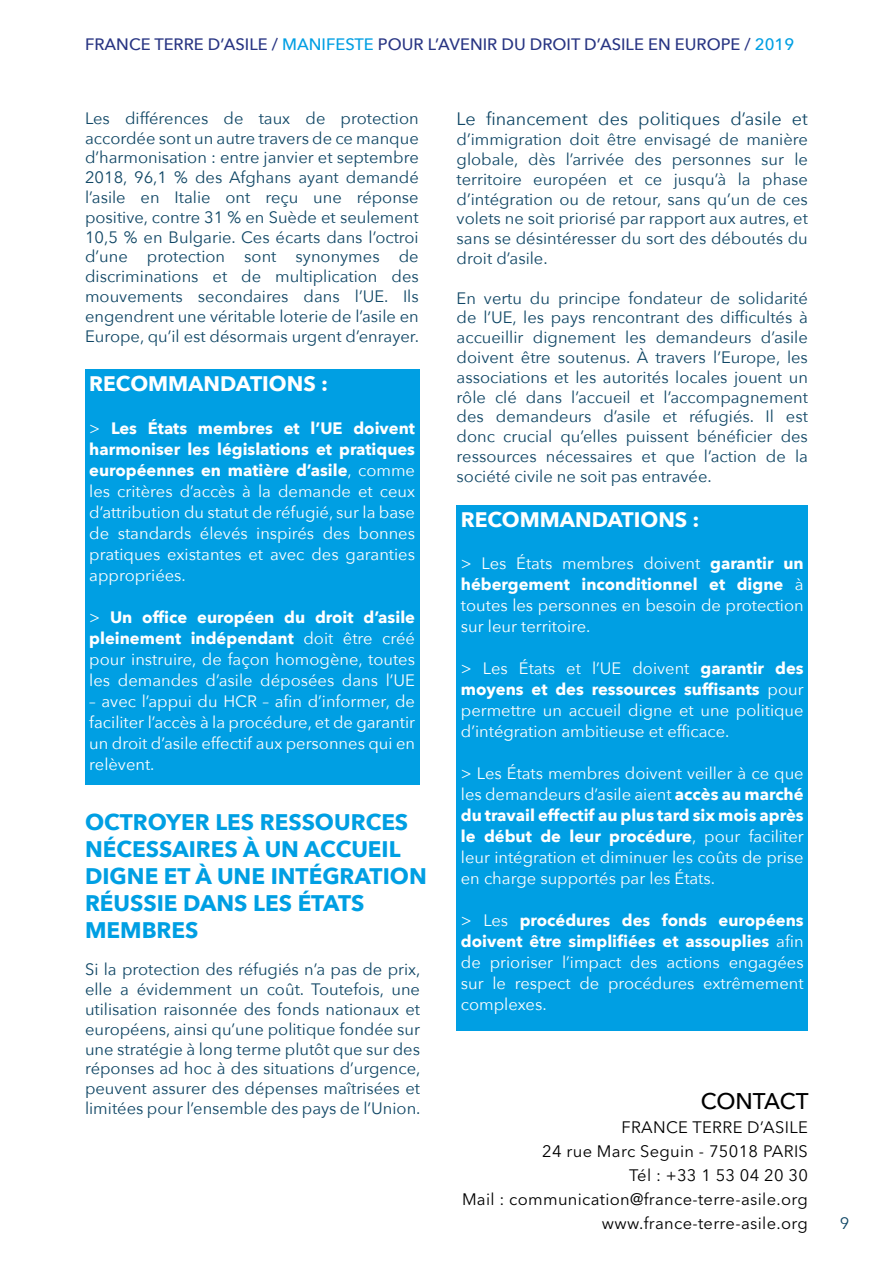
<style>
.page{position:relative;width:893px;height:1263px;background:#fff}
.page>*{position:absolute;margin:0;border:0;box-sizing:border-box;transform-origin:0 0}
.t1{font:700 22.5px/27px "Avenir Next";color:#009fe3}
.t2{font:500 22.5px "Avenir Next LT Pro";letter-spacing:-.01em;color:#000}
.t3{font:700 21px "Avenir Next";color:#fff}
.t4{font:18px "Avenir Next";color:#0f4665}
.t5{font:16.5px/19.8px "Avenir Next";color:#0f4665;text-align:justify}
.t6{font:16.5px/21px "Avenir Next";color:#fff;text-align:justify}
.t7{font:16.5px/24px "Avenir Next LT Pro";letter-spacing:.02em;color:#000;text-align:right}
.t8{font:500 16.5px "Avenir Next";color:#283583}
.s1{color:#009fe3}
.s2{font-weight:700}
</style>
<div class="page">
<div style="left:85px;top:370px;width:334px;height:415px;background:#009fe3"></div>
<div style="left:457px;top:506px;width:351px;height:525px;background:#009fe3"></div>
<p class="t8" style="left:85px;top:30px;width:711px">FRANCE TERRE D’ASILE / <span class="s1">MANIFESTE</span> POUR L’AVENIR DU DROIT D’ASILE EN EUROPE / <span class="s1">2019</span></p>
<p class="t5" style="left:85px;top:108px;width:336px">Les différences de taux de protection accordée sont un autre travers de ce manque d’harmonisation : entre janvier et septembre 2018, 96,1 % des Afghans ayant demandé l’asile en Italie ont reçu une réponse positive, contre 31 % en Suède et seulement 10,5 % en Bulgarie. Ces écarts dans l’octroi d’une protection sont synonymes de discriminations et de multiplication des mouvements secondaires dans l’UE. Ils engendrent une véritable loterie de l’asile en Europe, qu’il est désormais urgent d’enrayer.</p>
<p class="t3" style="left:89px;top:365px;width:240px">RECOMMANDATIONS :</p>
<p class="t6" style="left:89px;top:417px;width:327px">&gt; <span class="s2">Les États membres et l’UE doivent harmoniser les législations et pratiques européennes en matière d’asile</span>, comme les critères d’accès à la demande et ceux d’attribution du statut de réfugié, sur la base de standards élevés inspirés des bonnes pratiques existantes et avec des garanties appropriées.</p>
<p class="t6" style="left:89px;top:606px;width:327px">&gt; <span class="s2">Un office européen du droit d’asile pleinement indépendant</span> doit être créé pour instruire, de façon homogène, toutes les demandes d’asile déposées dans l’UE</p>
<p class="t6" style="left:89px;top:690px;width:327px">– avec l’appui du HCR – afin d’informer, de faciliter l’accès à la procédure, et de garantir un droit d’asile effectif aux personnes qui en relèvent.</p>
<h1 class="t1" style="left:85px;top:808px;width:343px">OCTROYER LES RESSOURCES<br>NÉCESSAIRES À UN ACCUEIL<br>DIGNE ET À UNE INTÉGRATION<br>RÉUSSIE DANS LES ÉTATS<br>MEMBRES</h1>
<p class="t5" style="left:85px;top:959px;width:337px">Si la protection des réfugiés n’a pas de prix, elle a évidemment un coût. Toutefois, une utilisation raisonnée des fonds nationaux et européens, ainsi qu’une politique fondée sur une stratégie à long terme plutôt que sur des réponses ad hoc à des situations d’urgence, peuvent assurer des dépenses maîtrisées et limitées pour l’ensemble des pays de l’Union.</p>
<p class="t4" style="left:457px;top:104px;width:353px">Le financement des politiques d’asile et</p>
<p class="t5" style="left:457px;top:129px;width:353px">d’immigration doit être envisagé de manière globale, dès l’arrivée des personnes sur le territoire européen et ce jusqu’à la phase d’intégration ou de retour, sans qu’un de ces volets ne soit priorisé par rapport aux autres, et sans se désintéresser du sort des déboutés du droit d’asile.</p>
<p class="t5" style="left:457px;top:287px;width:353px">En vertu du principe fondateur de solidarité de l’UE, les pays rencontrant des difficultés à accueillir dignement les demandeurs d’asile doivent être soutenus. À travers l’Europe, les associations et les autorités locales jouent un rôle clé dans l’accueil et l’accompagnement des demandeurs d’asile et réfugiés. Il est donc crucial qu’elles puissent bénéficier des ressources nécessaires et que l’action de la société civile ne soit pas entravée.</p>
<p class="t3" style="left:461px;top:501px;width:240px">RECOMMANDATIONS :</p>
<p class="t6" style="left:461px;top:552px;width:344px">&gt; Les États membres doivent <span class="s2">garantir un hébergement inconditionnel et digne</span> à toutes les personnes en besoin de protection sur leur territoire.</p>
<p class="t6" style="left:461px;top:657px;width:344px">&gt; Les États et l’UE doivent <span class="s2">garantir des moyens et des ressources suffisants</span> pour permettre un accueil digne et une politique d’intégration ambitieuse et efficace.</p>
<p class="t6" style="left:461px;top:762px;width:344px">&gt; Les États membres doivent veiller à ce que les demandeurs d’asile aient <span class="s2">accès au marché du travail effectif au plus tard six mois après le début de leur procédure</span>, pour faciliter leur intégration et diminuer les coûts de prise en charge supportés par les États.</p>
<p class="t6" style="left:461px;top:909px;width:344px">&gt; Les <span class="s2">procédures des fonds européens doivent être simplifiées et assouplies</span> afin de prioriser l’impact des actions engagées sur le respect de procédures extrêmement complexes.</p>
<h1 class="t2" style="left:701px;top:1088px;width:109px">CONTACT</h1>
<p class="t7" style="left:462px;top:1115px;width:347px">FRANCE TERRE D’ASILE<br>24 rue Marc Seguin - 75018 PARIS<br>Tél : +33 1 53 04 20 30<br>Mail : communication@france-terre-asile.org www.france-terre-asile.org</p>
<p class="t5" style="left:840px;top:1213px;width:11px">9</p>
</div>
